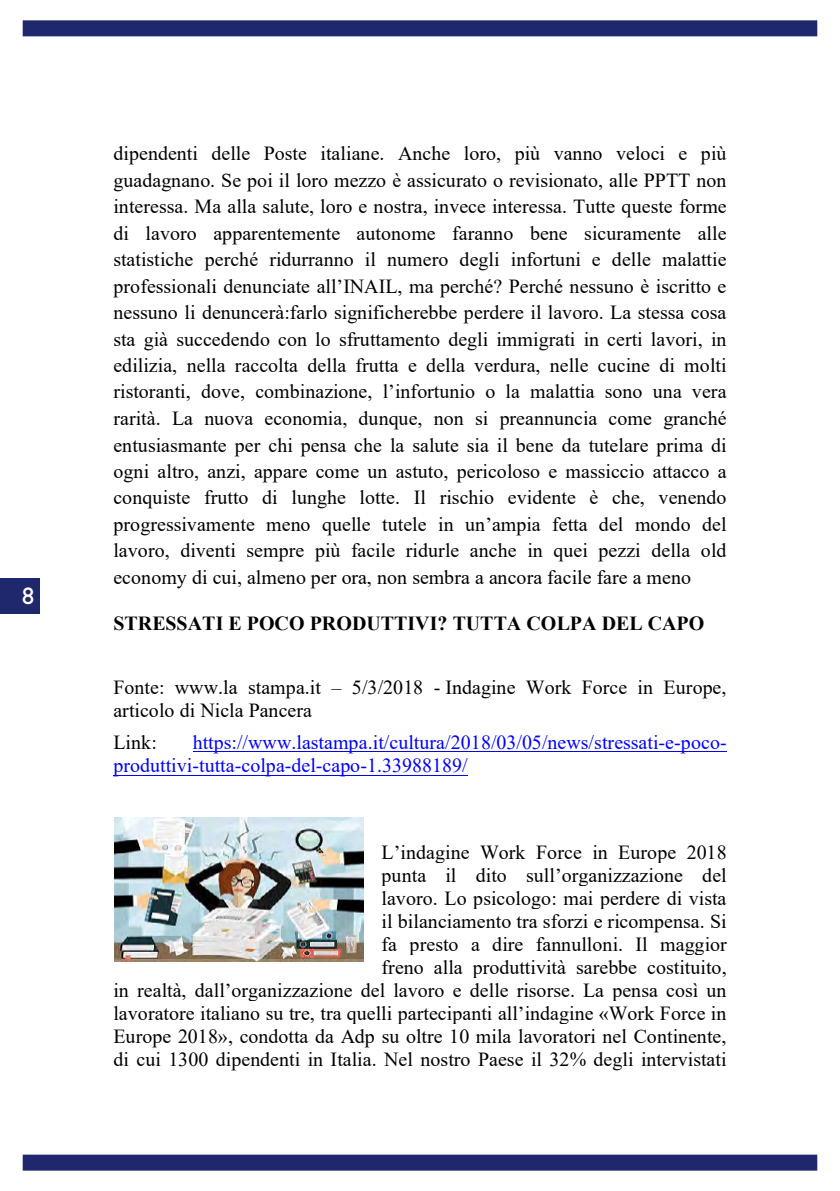
<style>
.page{position:relative;width:840px;height:1191px;background:#fff}
.page>*{position:absolute;margin:0;border:0;box-sizing:border-box;transform-origin:0 0}
.t1{font:24px "Gill Sans Std";color:#fff}
.t2{font:20px/26.4px "Times New Roman";color:#000;text-align:justify}
.t3{font:20px/23px "Times New Roman";color:#00f}
.t4{font:700 20px "Times New Roman";color:#000}
</style>
<div class="page">
<hr style="left:192px;top:751px;width:534px;height:1px;background:#00f">
<hr style="left:113px;top:774px;width:354px;height:1px;background:#00f">
<img style="left:114px;top:817px;width:249px;height:144px">
<div style="left:0;top:578px;width:40px;height:35px;background:#20286d"></div>
<div style="left:23px;top:20px;width:793px;height:16px;background:#20286d"></div>
<div style="left:23px;top:1154px;width:793px;height:16px;background:#20286d"></div>
<p class="t1" style="left:22px;top:582px;width:13px">8</p>
<p class="t2" style="left:113px;top:140px;width:614px">dipendenti delle Poste italiane. Anche loro, più vanno veloci e più guadagnano. Se poi il loro mezzo è assicurato o revisionato, alle PPTT non interessa. Ma alla salute, loro e nostra, invece interessa. Tutte queste forme di lavoro apparentemente autonome faranno bene sicuramente alle statistiche perché ridurranno il numero degli infortuni e delle malattie professionali denunciate all’INAIL, ma perché? Perché nessuno è iscritto e nessuno li denuncerà:farlo significherebbe perdere il lavoro. La stessa cosa sta già succedendo con lo sfruttamento degli immigrati in certi lavori, in edilizia, nella raccolta della frutta e della verdura, nelle cucine di molti ristoranti, dove, combinazione, l’infortunio o la malattia sono una vera rarità. La nuova economia, dunque, non si preannuncia come granché entusiasmante per chi pensa che la salute sia il bene da tutelare prima di ogni altro, anzi, appare come un astuto, pericoloso e massiccio attacco a conquiste frutto di lunghe lotte. Il rischio evidente è che, venendo progressivamente meno quelle tutele in un’ampia fetta del mondo del lavoro, diventi sempre più facile ridurle anche in quei pezzi della old economy di cui, almeno per ora, non sembra a ancora facile fare a meno</p>
<p class="t4" style="left:113px;top:609px;width:592px">STRESSATI E POCO PRODUTTIVI? TUTTA COLPA DEL CAPO</p>
<p class="t2" style="left:113px;top:675px;width:614px;line-height:23px">Fonte: www.la stampa.it – 5/3/2018 - Indagine Work Force in Europe, articolo di Nicla Pancera</p>
<p class="t2" style="left:113px;top:729px;width:45px">Link:</p>
<p class="t3" style="left:113px;top:730px;width:614px;text-indent:79px">https://www.lastampa.it/cultura/2018/03/05/news/stressati-e-poco&shy;produttivi-tutta-colpa-del-capo-1.33988189/</p>
<p class="t2" style="left:113px;top:840px;width:614px;line-height:23px;text-align:right">L’indagine Work Force in Europe 2018<br>punta il dito sull’organizzazione del<br>lavoro. Lo psicologo: mai perdere di vista<br>il bilanciamento tra sforzi e ricompensa. Si<br>fa presto a dire fannulloni. Il maggior<br>freno alla produttività sarebbe costituito,<br>in realtà, dall’organizzazione del lavoro e delle risorse. La pensa così un lavoratore italiano su tre, tra quelli partecipanti all’indagine «Work Force in Europe 2018», condotta da Adp su oltre 10 mila lavoratori nel Continente, di cui 1300 dipendenti in Italia. Nel nostro Paese il 32% degli intervistati</p>
</div>
